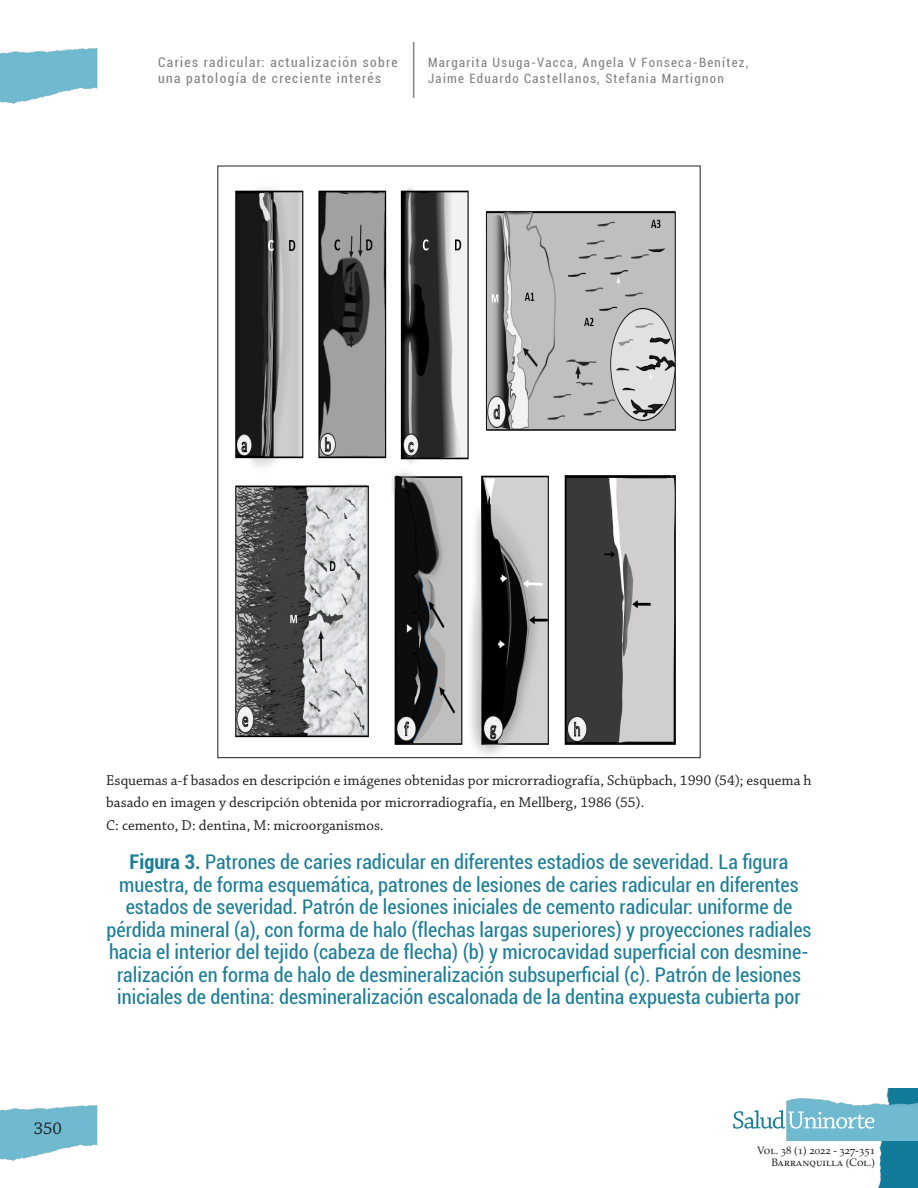
<style>
.page{position:relative;width:918px;height:1188px;background:#fff}
.page>*{position:absolute;margin:0;border:0;box-sizing:border-box;transform-origin:0 0}
.t1{font:condensed 20.25px/22.5px "Roboto";color:#1d7e98;text-align:center}
.t2{font:18px "Chaparral Pro";color:#231f20}
.t3{font:15px/22.5px "Chaparral Pro";color:#231f20}
.t4{font:condensed 13.5px/16.5px "Roboto";letter-spacing:.1em;color:#808285}
.t5{font:condensed 12.9px/15.9px "Roboto";letter-spacing:.1em;color:#808285}
.t6{font:10.65px/12.8px "Palatino LT Std";color:#231f20;text-align:right}
.s1{font-weight:700}
</style>
<div class="page">
<img style="left:0;top:48px;width:98px;height:56px">
<img style="left:0;top:1105px;width:98px;height:56px">
<img style="left:878px;top:1088px;width:40px;height:100px">
<img style="left:787px;top:1097px;width:131px;height:44px">
<svg style="left:733px;top:1110px;width:141px;height:19px"></svg>
<hr style="left:413px;top:42px;width:1px;height:56px;background:#808285">
<img style="left:235px;top:188px;width:441px;height:567px">
<p class="t4" style="left:158px;top:53px;width:241px">Caries radicular: actualización sobre una patología de creciente interés</p>
<p class="t5" style="left:428px;top:54px;width:322px">Margarita Usuga-Vacca, Angela V Fonseca-Benítez,<br>Jaime Eduardo Castellanos, Stefania Martignon</p>
<p class="t3" style="left:106px;top:769px;width:707px">Esquemas a-f basados en descripción e imágenes obtenidas por microrradiografía, Schüpbach, 1990 (54); esquema h basado en imagen y descripción obtenida por microrradiografía, en Mellberg, 1986 (55).<br>C: cemento, D: dentina, M: microorganismos.</p>
<p class="t1" style="left:107px;top:850px;width:707px"><span class="s1">Figura 3.</span> Patrones de caries radicular en diferentes estadios de severidad. La figura muestra, de forma esquemática, patrones de lesiones de caries radicular en diferentes estados de severidad. Patrón de lesiones iniciales de cemento radicular: uniforme de pérdida mineral (a), con forma de halo (flechas largas superiores) y proyecciones radiales hacia el interior del tejido (cabeza de flecha) (b) y microcavidad superficial con desmine&shy;ralización en forma de halo de desmineralización subsuperficial (c). Patrón de lesiones iniciales de dentina: desmineralización escalonada de la dentina expuesta cubierta por</p>
<p class="t2" style="left:34px;top:1118px;width:30px">350</p>
<p class="t6" style="left:757px;top:1144px;width:119px">Vol. 38 (1) 2022 - 327-351<br>Barranquilla (Col.)</p>
</div>
